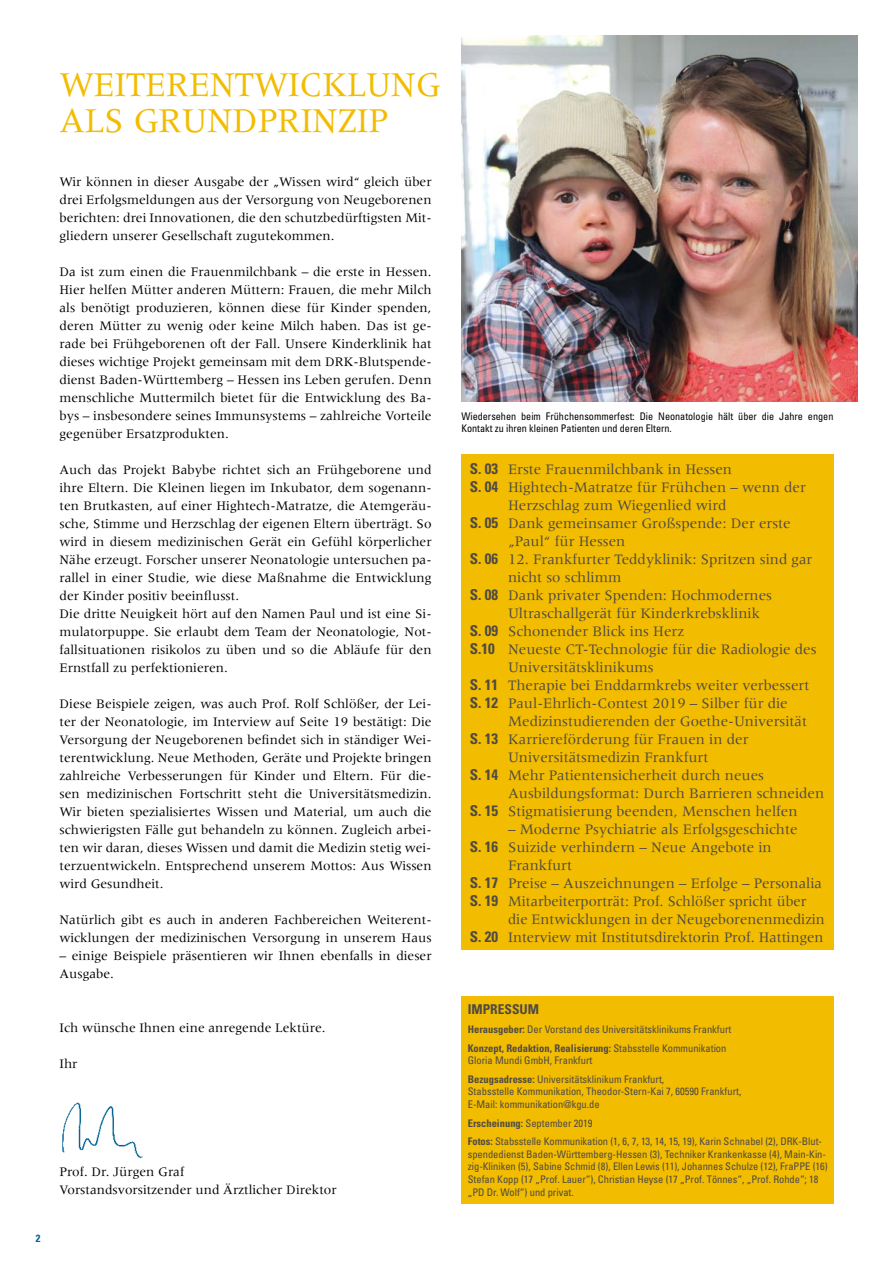
<style>
.page{position:relative;width:893px;height:1263px;background:#fff}
.page>*{position:absolute;margin:0;border:0;box-sizing:border-box;transform-origin:0 0}
.t1{font:36px/36px "Meridien LT Std";letter-spacing:-.005em;color:#f2bc00;scale:.96 1}
.t2{font:15px "Meridien LT Std";color:#4f4a45}
.t3{font:13.5px/18px "Meridien LT Std";color:#000}
.t4{font:700 condensed 13.5px "Univers";color:#4f4a45}
.t5{font:condensed 10.5px/12.6px "Univers";letter-spacing:-.005em;color:#4f4a45}
.t6{font:condensed 10.5px/12.6px "Univers";color:#000}
.t7{font:700 condensed 10.5px "Univers";color:#006293}
.s1{font-family:"Univers";font-weight:700;font-stretch:condensed}
.s2{font-weight:700}
</style>
<div class="page">
<img style="left:62px;top:1102px;width:81px;height:57px">
<div style="left:461px;top:996px;width:372px;height:207px;background:#f2bc00"></div>
<div style="left:461px;top:454px;width:372px;height:496px;background:#f2bc00"></div>
<img style="left:461px;top:36px;width:396px;height:366px">
<h1 class="t1" style="left:60px;top:66px;width:399px">WEITERENTWICKLUNG<br>ALS GRUNDPRINZIP</h1>
<p class="t3" style="left:60px;top:172px;width:374px;text-align:justify">Wir können in dieser Ausgabe der „Wissen wird“ gleich über drei Erfolgsmeldungen aus der Versorgung von Neugeborenen berichten: drei Innovationen, die den schutzbedürftigsten Mit&shy;gliedern unserer Gesellschaft zugutekommen.</p>
<p class="t3" style="left:60px;top:262px;width:374px;text-align:justify">Da ist zum einen die Frauenmilchbank – die erste in Hessen.<br>Hier helfen Mütter anderen Müttern: Frauen, die mehr Milch als benötigt produzieren, können diese für Kinder spenden, deren Mütter zu wenig oder keine Milch haben. Das ist ge&shy;rade bei Frühgeborenen oft der Fall. Unsere Kinderklinik hat dieses wichtige Projekt gemeinsam mit dem DRK-Blutspende&shy;dienst Baden-Württemberg – Hessen ins Leben gerufen. Denn menschliche Muttermilch bietet für die Entwicklung des Ba&shy;bys – insbesondere seines Immunsystems – zahlreiche Vorteile gegenüber Ersatzprodukten.</p>
<p class="t3" style="left:60px;top:460px;width:374px">Auch das Projekt Babybe richtet sich an Frühgeborene und ihre Eltern. Die Kleinen liegen im Inkubator, dem sogenann&shy;ten Brutkasten, auf einer Hightech-Matratze, die Atemgeräu&shy;sche, Stimme und Herzschlag der eigenen Eltern überträgt. So wird in diesem medizinischen Gerät ein Gefühl körperlicher Nähe erzeugt. Forscher unserer Neonatologie untersuchen pa&shy;rallel in einer Studie, wie diese Maßnahme die Entwicklung der Kinder positiv beeinflusst.<br>Die dritte Neuigkeit hört auf den Namen Paul und ist eine Si&shy;mulatorpuppe. Sie erlaubt dem Team der Neonatologie, Not&shy;fallsituationen risikolos zu üben und so die Abläufe für den Ernstfall zu perfektionieren.</p>
<p class="t3" style="left:60px;top:694px;width:374px;text-align:justify">Diese Beispiele zeigen, was auch Prof. Rolf Schlößer, der Lei&shy;ter der Neonatologie, im Interview auf Seite 19 bestätigt: Die Versorgung der Neugeborenen befindet sich in ständiger Wei&shy;terentwicklung. Neue Methoden, Geräte und Projekte bringen zahlreiche Verbesserungen für Kinder und Eltern. Für die&shy;sen medizinischen Fortschritt steht die Universitätsmedizin.<br>Wir bieten spezialisiertes Wissen und Material, um auch die schwierigsten Fälle gut behandeln zu können. Zugleich arbei&shy;ten wir daran, dieses Wissen und damit die Medizin stetig wei&shy;terzuentwickeln. Entsprechend unserem Mottos: Aus Wissen wird Gesundheit.</p>
<p class="t3" style="left:60px;top:910px;width:374px">Natürlich gibt es auch in anderen Fachbereichen Weiterent&shy;wicklungen der medizinischen Versorgung in unserem Haus</p>
<p class="t3" style="left:60px;top:946px;width:374px">– einige Beispiele präsentieren wir Ihnen ebenfalls in dieser<br>Ausgabe.</p>
<p class="t3" style="left:60px;top:1018px;width:267px">Ich wünsche Ihnen eine anregende Lektüre.</p>
<p class="t3" style="left:60px;top:1054px;width:19px">Ihr</p>
<p class="t7" style="left:36px;top:1231px;width:6px">2</p>
<p class="t3" style="left:60px;top:1162px;width:279px">Prof. Dr. Jürgen Graf<br>Vorstandsvorsitzender und Ärztlicher Direktor</p>
<p class="t6" style="left:461px;top:409px;width:374px">Wiedersehen beim Frühchensommerfest: Die Neonatologie hält über die Jahre engen<br>Kontakt zu ihren kleinen Patienten und deren Eltern.</p>
<p class="t2" style="left:470px;top:461px;width:264px"><span class="s1">S. 03</span> Erste Frauenmilchbank in Hessen</p>
<p class="t2" style="left:470px;top:479px;width:338px"><span class="s1">S. 04</span> Hightech-Matratze für Frühchen – wenn der</p>
<p class="t2" style="left:508px;top:497px;width:220px">Herzschlag zum Wiegenlied wird</p>
<p class="t2" style="left:470px;top:515px;width:322px"><span class="s1">S. 05</span> Dank gemeinsamer Großspende: Der erste</p>
<p class="t2" style="left:508px;top:533px;width:119px">„Paul“ für Hessen</p>
<p class="t2" style="left:470px;top:551px;width:344px"><span class="s1">S. 06</span> 12. Frankfurter Teddyklinik: Spritzen sind gar</p>
<p class="t2" style="left:508px;top:569px;width:115px">nicht so schlimm</p>
<p class="t2" style="left:470px;top:587px;width:304px"><span class="s1">S. 08</span> Dank privater Spenden: Hochmodernes</p>
<p class="t2" style="left:508px;top:605px;width:253px">Ultraschallgerät für Kinderkrebsklinik</p>
<p class="t2" style="left:470px;top:623px;width:216px"><span class="s1">S. 09</span> Schonender Blick ins Herz</p>
<p class="t2" style="left:470px;top:641px;width:348px"><span class="s1">S.10</span> Neueste CT-Technologie für die Radiologie des</p>
<p class="t2" style="left:508px;top:659px;width:147px">Universitätsklinikums</p>
<p class="t2" style="left:470px;top:677px;width:341px"><span class="s1">S. 11</span> Therapie bei Enddarmkrebs weiter verbessert</p>
<p class="t2" style="left:470px;top:695px;width:319px"><span class="s1">S. 12</span> Paul-Ehrlich-Contest 2019 – Silber für die</p>
<p class="t2" style="left:508px;top:713px;width:300px">Medizinstudierenden der Goethe-Universität</p>
<p class="t2" style="left:470px;top:731px;width:280px"><span class="s1">S. 13</span> Karriereförderung für Frauen in der</p>
<p class="t2" style="left:508px;top:749px;width:202px">Universitätsmedizin Frankfurt</p>
<p class="t2" style="left:470px;top:767px;width:296px"><span class="s1">S. 14</span> Mehr Patientensicherheit durch neues</p>
<p class="t2" style="left:508px;top:785px;width:318px">Ausbildungsformat: Durch Barrieren schneiden</p>
<p class="t2" style="left:470px;top:803px;width:329px"><span class="s1">S. 15</span> Stigmatisierung beenden, Menschen helfen</p>
<p class="t2" style="left:508px;top:821px;width:291px">– Moderne Psychiatrie als Erfolgsgeschichte</p>
<p class="t2" style="left:470px;top:839px;width:303px"><span class="s1">S. 16</span> Suizide verhindern – Neue Angebote in</p>
<p class="t2" style="left:508px;top:857px;width:65px">Frankfurt</p>
<p class="t2" style="left:470px;top:875px;width:354px"><span class="s1">S. 17</span> Preise – Auszeichnungen – Erfolge – Personalia</p>
<p class="t2" style="left:470px;top:893px;width:338px"><span class="s1">S. 19</span> Mitarbeiterporträt: Prof. Schlößer spricht über</p>
<p class="t2" style="left:508px;top:911px;width:318px">die Entwicklungen in der Neugeborenenmedizin</p>
<p class="t2" style="left:470px;top:929px;width:355px"><span class="s1">S. 20</span> Interview mit Institutsdirektorin Prof. Hattingen</p>
<p class="t4" style="left:468px;top:1001px;width:73px">IMPRESSUM</p>
<p class="t5" style="left:468px;top:1020px;width:265px;line-height:18.6px"><span class="s2">Herausgeber:</span> Der Vorstand des Universitätsklinikums Frankfurt<br><span class="s2">Konzept, Redaktion, Realisierung:</span> Stabsstelle Kommunikation</p>
<p class="t5" style="left:468px;top:1051px;width:198px;line-height:18.6px">Gloria Mundi GmbH, Frankfurt<br><span class="s2">Bezugsadresse:</span> Universitätsklinikum Frankfurt,</p>
<p class="t5" style="left:468px;top:1085px;width:275px">Stabsstelle Kommunikation, Theodor-Stern-Kai 7, 60590 Frankfurt,<br>E-Mail: kommunikation@kgu.de</p>
<p class="t5" style="left:468px;top:1113px;width:356px;line-height:18.6px"><span class="s2">Erscheinung:</span> September 2019<br><span class="s2">Fotos:</span> Stabsstelle Kommunikation (1, 6, 7, 13, 14, 15, 19), Karin Schnabel (2), DRK-Blut-</p>
<p class="t5" style="left:468px;top:1147px;width:361px">spendedienst Baden-Württemberg-Hessen (3), Techniker Krankenkasse (4), Main-Kin&shy;zig-Kliniken (5), Sabine Schmid (8), Ellen Lewis (11), Johannes Schulze (12), FraPPE (16)<br>Stefan Kopp (17 „Prof. Lauer“), Christian Heyse (17 „Prof. Tönnes“, „Prof. Rohde“; 18 „PD Dr. Wolf“) und privat.</p>
</div>
